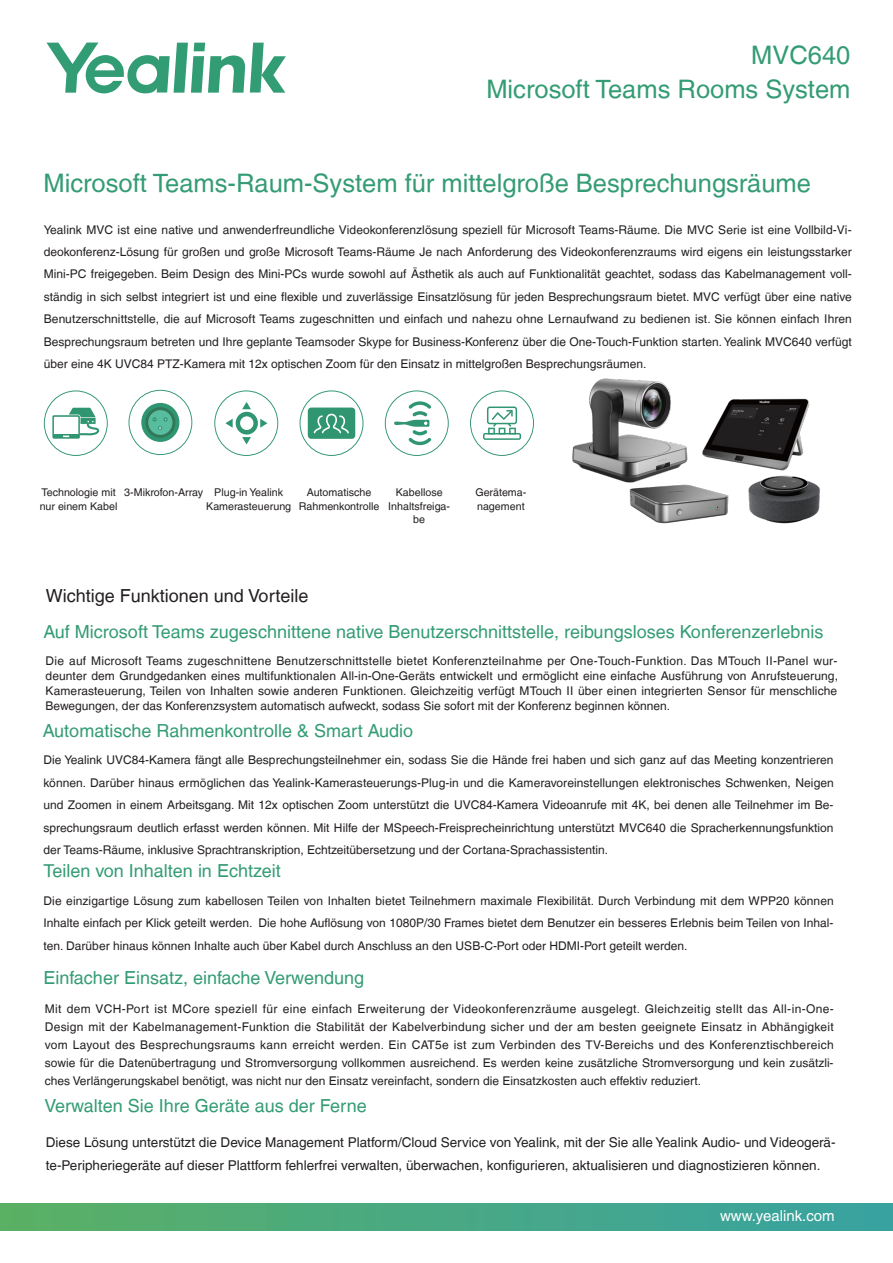
<style>
.page{position:relative;width:893px;height:1263px;background:#fff}
.page>*{position:absolute;margin:0;border:0;box-sizing:border-box;transform-origin:0 0}
.h-机型介绍{font:25.5px "Helvetica LT";color:#349c74}
.机型名{font:25.5px "Helvetica LT";color:#349c74}
.h-机型介绍-2{font:18px "Helvetica LT";color:#349c74}
.h1-key_feature{font:18px "Helvetica LT";color:#231f20}
.t1{font:15px "Helvetica LT";color:#fff}
.机型介绍{font:13.5px/22.5px "Helvetica LT";color:#231f20}
.机型介绍-2{font:12px/22.5px "Helvetica LT";color:#231f20;text-align:justify}
.p-图标{font:10.65px/13.6px "Helvetica LT";color:#231f20;text-align:center}
</style>
<div class="page">
<svg style="left:46px;top:43px;width:240px;height:50px"></svg>
<div style="left:0;top:1203px;width:893px;height:27px;background:linear-gradient(to right,#5ab065,#38a2a2)"></div>
<svg style="left:214px;top:390px;width:64px;height:66px"></svg>
<svg style="left:470px;top:390px;width:64px;height:66px"></svg>
<svg style="left:44px;top:390px;width:64px;height:66px"></svg>
<svg style="left:300px;top:390px;width:63px;height:66px"></svg>
<svg style="left:385px;top:390px;width:64px;height:66px"></svg>
<svg style="left:129px;top:390px;width:63px;height:65px"></svg>
<img style="left:572px;top:378px;width:248px;height:146px">
<p class="机型名" style="left:751px;top:41px;width:101px">MVC640</p>
<p class="机型名" style="left:486px;top:74px;width:366px">Microsoft Teams Rooms System</p>
<p class="h-机型介绍" style="left:43px;top:168px;width:769px">Microsoft Teams-Raum-System für mittelgroße Besprechungsräume</p>
<p class="机型介绍-2" style="left:44px;top:218px;width:810px">Yealink MVC ist eine native und anwenderfreundliche Videokonferenzlösung speziell für Microsoft Teams-Räume. Die MVC Serie ist eine Vollbild-Vi&shy;deokonferenz-Lösung für großen und große Microsoft Teams-Räume Je nach Anforderung des Videokonferenzraums wird eigens ein leistungsstarker Mini-PC freigegeben. Beim Design des Mini-PCs wurde sowohl auf Ästhetik als auch auf Funktionalität geachtet, sodass das Kabelmanagement voll&shy;ständig in sich selbst integriert ist und eine flexible und zuverlässige Einsatzlösung für jeden Besprechungsraum bietet. MVC verfügt über eine native Benutzerschnittstelle, die auf Microsoft Teams zugeschnitten und einfach und nahezu ohne Lernaufwand zu bedienen ist. Sie können einfach Ihren Besprechungsraum betreten und Ihre geplante Teamsoder Skype for Business-Konferenz über die One-Touch-Funktion starten. Yealink MVC640 verfügt über eine 4K UVC84 PTZ-Kamera mit 12x optischen Zoom für den Einsatz in mittelgroßen Besprechungsräumen.</p>
<p class="p-图标" style="left:40px;top:485px;width:79px;text-align:left">Technologie mit nur einem Kabel</p>
<p class="p-图标" style="left:124px;top:485px;width:80px">3-Mikrofon-Array</p>
<p class="p-图标" style="left:206px;top:485px;width:87px">Plug-in Yealink<br>Kamerasteuerung</p>
<p class="p-图标" style="left:299px;top:485px;width:82px">Automatische<br>Rahmenkontrolle</p>
<p class="p-图标" style="left:388px;top:485px;width:63px">Kabellose<br>Inhaltsfreiga&shy;be</p>
<p class="h1-key_feature" style="left:46px;top:585px;width:264px">Wichtige Funktionen und Vorteile</p>
<p class="p-图标" style="left:475px;top:485px;width:53px;text-align:left">Gerätema&shy;nagement</p>
<p class="h-机型介绍-2" style="left:44px;top:621px;width:781px">Auf Microsoft Teams zugeschnittene native Benutzerschnittstelle, reibungsloses Konferenzerlebnis</p>
<p class="机型介绍-2" style="left:46px;top:654px;width:794px;line-height:15px">Die auf Microsoft Teams zugeschnittene Benutzerschnittstelle bietet Konferenzteilnahme per One-Touch-Funktion. Das MTouch II-Panel wur&shy;deunter dem Grundgedanken eines multifunktionalen All-in-One-Geräts entwickelt und ermöglicht eine einfache Ausführung von Anrufsteuerung, Kamerasteuerung, Teilen von Inhalten sowie anderen Funktionen. Gleichzeitig verfügt MTouch II über einen integrierten Sensor für menschliche Bewegungen, der das Konferenzsystem automatisch aufweckt, sodass Sie sofort mit der Konferenz beginnen können.</p>
<p class="h-机型介绍-2" style="left:43px;top:720px;width:372px">Automatische Rahmenkontrolle &amp; Smart Audio</p>
<p class="机型介绍-2" style="left:44px;top:749px;width:792px">Die Yealink UVC84-Kamera fängt alle Besprechungsteilnehmer ein, sodass Sie die Hände frei haben und sich ganz auf das Meeting konzentrieren können. Darüber hinaus ermöglichen das Yealink-Kamerasteuerungs-Plug-in und die Kameravoreinstellungen elektronisches Schwenken, Neigen und Zoomen in einem Arbeitsgang. Mit 12x optischen Zoom unterstützt die UVC84-Kamera Videoanrufe mit 4K, bei denen alle Teilnehmer im Be&shy;sprechungsraum deutlich erfasst werden können. Mit Hilfe der MSpeech-Freisprecheinrichtung unterstützt MVC640 die Spracherkennungsfunktion der Teams-Räume, inklusive Sprachtranskription, Echtzeitübersetzung und der Cortana-Sprachassistentin.</p>
<p class="h-机型介绍-2" style="left:44px;top:861px;width:239px">Teilen von Inhalten in Echtzeit</p>
<p class="机型介绍-2" style="left:44px;top:889px;width:792px">Die einzigartige Lösung zum kabellosen Teilen von Inhalten bietet Teilnehmern maximale Flexibilität. Durch Verbindung mit dem WPP20 können Inhalte einfach per Klick geteilt werden. Die hohe Auflösung von 1080P/30 Frames bietet dem Benutzer ein besseres Erlebnis beim Teilen von Inhal&shy;ten. Darüber hinaus können Inhalte auch über Kabel durch Anschluss an den USB-C-Port oder HDMI-Port geteilt werden.</p>
<p class="h-机型介绍-2" style="left:44px;top:967px;width:322px">Einfacher Einsatz, einfache Verwendung</p>
<p class="机型介绍-2" style="left:45px;top:999px;width:791px;line-height:18px">Mit dem VCH-Port ist MCore speziell für eine einfach Erweiterung der Videokonferenzräume ausgelegt. Gleichzeitig stellt das All-in-One-Design mit der Kabelmanagement-Funktion die Stabilität der Kabelverbindung sicher und der am besten geeignete Einsatz in Abhängigkeit vom Layout des Besprechungsraums kann erreicht werden. Ein CAT5e ist zum Verbinden des TV-Bereichs und des Konferenztischbereich sowie für die Datenübertragung und Stromversorgung vollkommen ausreichend. Es werden keine zusätzliche Stromversorgung und kein zusätzli&shy;ches Verlängerungskabel benötigt, was nicht nur den Einsatz vereinfacht, sondern die Einsatzkosten auch effektiv reduziert.</p>
<p class="h-机型介绍-2" style="left:44px;top:1095px;width:324px">Verwalten Sie Ihre Geräte aus der Ferne</p>
<p class="机型介绍" style="left:46px;top:1131px;width:791px">Diese Lösung unterstützt die Device Management Platform/Cloud Service von Yealink, mit der Sie alle Yealink Audio- und Videogerä&shy;te-Peripheriegeräte auf dieser Plattform fehlerfrei verwalten, überwachen, konfigurieren, aktualisieren und diagnostizieren können.</p>
<p class="t1" style="left:720px;top:1207px;width:116px">www.yealink.com</p>
</div>
